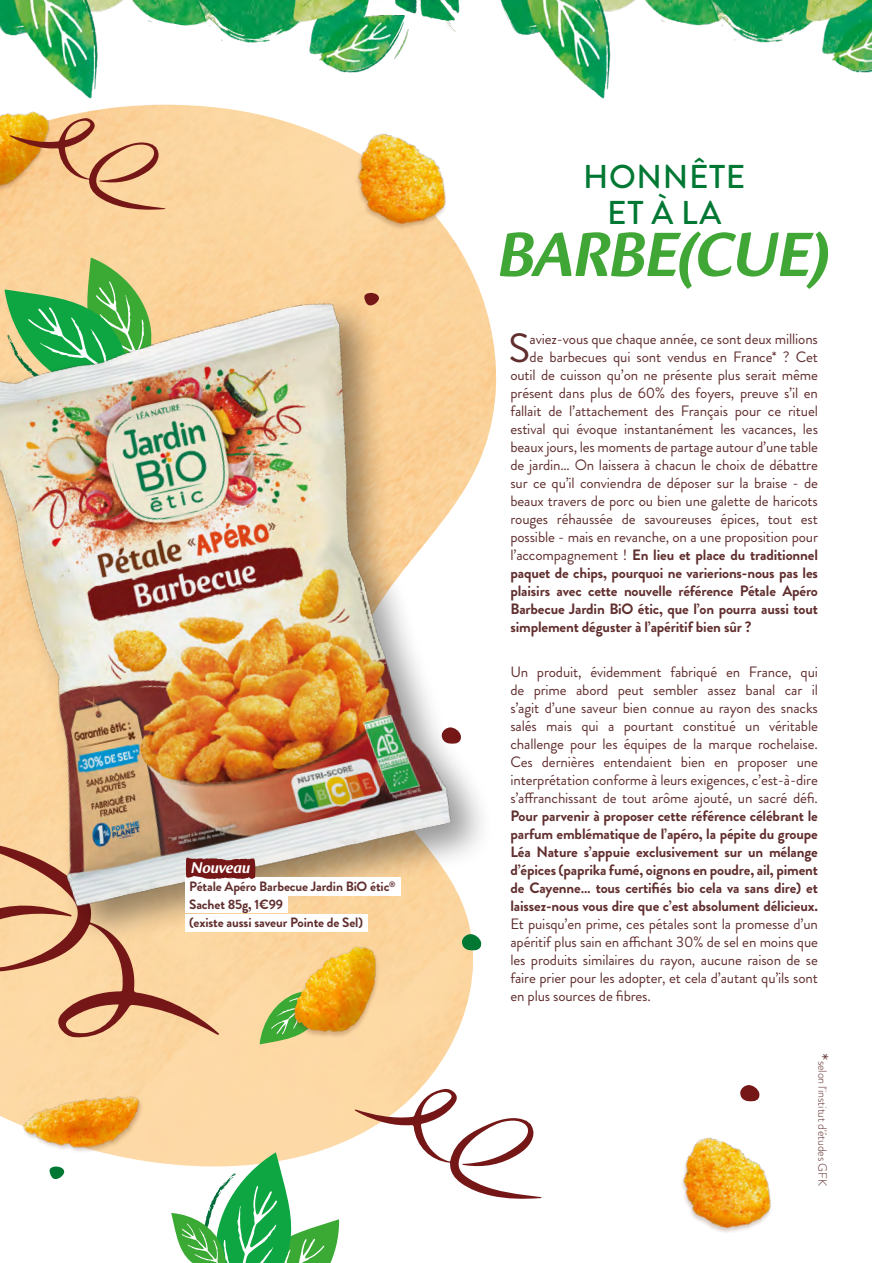
<style>
.page{position:relative;width:872px;height:1263px;background:#fff}
.page>*{position:absolute;margin:0;border:0;box-sizing:border-box;transform-origin:0 0}
.t1{font:italic 500 60px "Pakajin";letter-spacing:-.02em;color:#40a636}
.t2{font:40.65px "Brandon Grotesque";color:#612e2e}
.t3{font:500 33px/36px "Brandon Grotesque";letter-spacing:.02em;color:#007833;text-align:center}
.t4{font:15px/18px "Brandon Grotesque";letter-spacing:-.01em;color:#612e2e;text-align:justify}
.t5{font:700 15px/18px "Brandon Grotesque";letter-spacing:-.01em;color:#612e2e;text-align:justify}
.t6{font:italic 500 15px "Pakajin";letter-spacing:-.02em;color:#fff}
.t7{font:700 13.5px/18px "Brandon Grotesque";letter-spacing:-.01em;color:#612e2e}
.t8{font:300 12px "Brandon Grotesque";letter-spacing:-.01em;color:#612e2e}
.s1{font-weight:400}
.s2{font-size:22.05px}
</style>
<div class="page">
<img style="left:0;top:111px;width:47px;height:96px">
<img style="left:18px;top:1067px;width:139px;height:96px">
<img style="left:339px;top:133px;width:118px;height:112px">
<img style="left:682px;top:1137px;width:89px;height:96px">
<img style="left:0;top:0;width:460px;height:99px">
<img style="left:500px;top:0;width:372px;height:99px">
<svg style="left:354px;top:1088px;width:187px;height:111px"></svg>
<svg style="left:740px;top:1085px;width:20px;height:16px"></svg>
<svg style="left:49px;top:1166px;width:16px;height:13px"></svg>
<svg style="left:9px;top:118px;width:156px;height:92px;background:#e5b175"></svg>
<svg style="left:462px;top:947px;width:19px;height:3px"></svg>
<img style="left:323px;top:947px;width:56px;height:91px">
<svg style="left:4px;top:257px;width:148px;height:4px"></svg>
<svg style="left:171px;top:1152px;width:168px;height:111px"></svg>
<img style="left:0;top:261px;width:497px;height:679px">
<div style="left:185px;top:877px;width:215px;height:19px;background:#fff"></div>
<svg style="left:0;top:838px;width:323px;height:206px;background:#debc94"></svg>
<div style="left:185px;top:913px;width:182px;height:18px;background:#fff"></div>
<p class="t6" style="left:191px;top:859px;width:61px">Nouveau</p>
<p class="t7" style="left:189px;top:878px;width:208px">Pétale Apéro Barbecue Jardin BiO étic<sup>®<br></sup>Sachet 85g, 1€99</p>
<p class="t7" style="left:189px;top:914px;width:175px">(existe aussi saveur Pointe de Sel)</p>
<h3 class="t3" style="left:583px;top:159px;width:164px">HONNÊTE<br>ET À LA</h3>
<h1 class="t1" style="left:498px;top:221px;width:333px">BARBE(CUE)</h1>
<h2 class="t2" style="left:508px;top:320px;width:23px">S</h2>
<p class="t4" style="left:529px;top:330px;width:290px">aviez-vous que chaque année, ce sont deux millions</p>
<p class="t4" style="left:529px;top:348px;width:290px">de barbecues qui sont vendus en France* ? Cet</p>
<p class="t4" style="left:510px;top:366px;width:309px">outil de cuisson qu’on ne présente plus serait même</p>
<p class="t4" style="left:510px;top:384px;width:309px">présent dans plus de 60% des foyers, preuve s’il en</p>
<p class="t4" style="left:510px;top:402px;width:309px">fallait de l’attachement des Français pour ce rituel</p>
<p class="t4" style="left:510px;top:420px;width:309px">estival qui évoque instantanément les vacances, les</p>
<p class="t4" style="left:510px;top:438px;width:309px">beaux jours, les moments de partage autour d’une table</p>
<p class="t4" style="left:510px;top:456px;width:309px">de jardin… On laissera à chacun le choix de débattre</p>
<p class="t4" style="left:510px;top:474px;width:309px">sur ce qu’il conviendra de déposer sur la braise - de</p>
<p class="t4" style="left:510px;top:492px;width:309px">beaux travers de porc ou bien une galette de haricots</p>
<p class="t4" style="left:510px;top:510px;width:309px">rouges réhaussée de savoureuses épices, tout est</p>
<p class="t4" style="left:510px;top:528px;width:309px">possible - mais en revanche, on a une proposition pour</p>
<p class="t5" style="left:510px;top:546px;width:309px"><span class="s1">l’accompagnement !</span> En lieu et place du traditionnel</p>
<p class="t5" style="left:510px;top:564px;width:309px">paquet de chips, pourquoi ne varierions-nous pas les</p>
<p class="t5" style="left:510px;top:582px;width:309px">plaisirs avec cette nouvelle référence Pétale Apéro</p>
<p class="t5" style="left:510px;top:600px;width:309px">Barbecue Jardin BiO étic, que l’on pourra aussi tout</p>
<p class="t5" style="left:510px;top:618px;width:243px">simplement déguster à l’apéritif bien sûr ?</p>
<p class="t4" style="left:510px;top:663px;width:309px">Un produit, évidemment fabriqué en France, qui de prime abord peut sembler assez banal car il s’agit d’une saveur bien connue au rayon des snacks salés mais qui a pourtant constitué un véritable challenge pour les équipes de la marque rochelaise.<br>Ces dernières entendaient bien en proposer une interprétation conforme à leurs exigences, c’est-à-dire s’affranchissant de tout arôme ajouté, un sacré défi.</p>
<p class="t5" style="left:510px;top:807px;width:309px">Pour parvenir à proposer cette référence célébrant le parfum emblématique de l’apéro, la pépite du groupe Léa Nature s’appuie exclusivement sur un mélange d’épices (paprika fumé, oignons en poudre, ail, piment de Cayenne… tous certifiés bio cela va sans dire) et laissez-nous vous dire que c’est absolument délicieux.</p>
<p class="t4" style="left:510px;top:915px;width:309px">Et puisqu’en prime, ces pétales sont la promesse d’un apéritif plus sain en affichant 30% de sel en moins que les produits similaires du rayon, aucune raison de se faire prier pour les adopter, et cela d’autant qu’ils sont en plus sources de fibres.</p>
<p class="t8" style="left:831px;top:1053px;width:134px;rotate:90deg"><span class="s2">*</span> selon l'institut d'études GFK</p>
</div>
